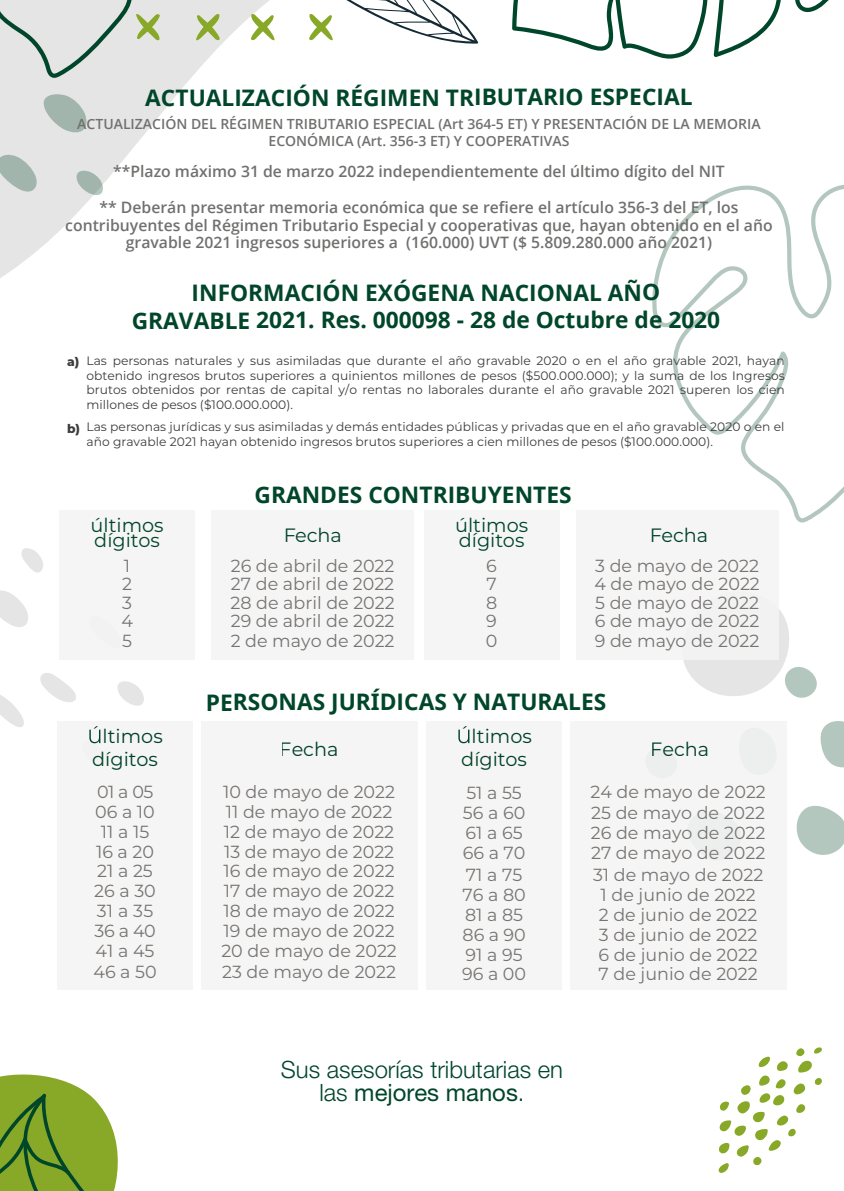
<style>
.page{position:relative;width:844px;height:1191px;background:#fff}
.page>*{position:absolute;margin:0;border:0;box-sizing:border-box;transform-origin:0 0}
.t1{font:300 23.8px/23.1px "Helvetica Neue LT Pro";color:#00462c;text-align:center}
.t2{font:700 22.75px/27.3px "Open Sans";color:#00462b;text-align:center}
.t3{font:19.25px/15.8px "Montserrat";color:#00462b}
.t4{font:17.5px/20.1px "Montserrat";color:#777471}
.t5{font:600 15.75px/17.5px "Open Sans";color:#71706f;text-align:center}
.t6{font:600 14px/17.5px "Open Sans";color:#71706f;text-align:center}
.t7{font:12.25px/14.7px "Montserrat";color:#3c3c3b;text-align:justify}
.t8{font:800 12.25px "Montserrat";color:#3c3c3b}
.s1{font-weight:400}
</style>
<div class="page">
<svg style="left:0;top:0;width:479px;height:278px"></svg>
<svg style="left:251px;top:14px;width:24px;height:26px"></svg>
<svg style="left:512px;top:0;width:317px;height:59px"></svg>
<svg style="left:652px;top:185px;width:191px;height:337px"></svg>
<svg style="left:0;top:0;width:220px;height:78px;background:#d8dbd6"></svg>
<svg style="left:0;top:1074px;width:118px;height:117px;background:#8aa941"></svg>
<svg style="left:43px;top:93px;width:45px;height:40px;background:#bac6c1"></svg>
<svg style="left:0;top:150px;width:38px;height:42px;background:#bdc8c4"></svg>
<svg style="left:76px;top:166px;width:27px;height:34px"></svg>
<svg style="left:287px;top:0;width:191px;height:44px"></svg>
<svg style="left:796px;top:805px;width:47px;height:50px"></svg>
<svg style="left:820px;top:721px;width:23px;height:47px"></svg>
<svg style="left:683px;top:608px;width:134px;height:90px"></svg>
<svg style="left:0;top:590px;width:28px;height:37px"></svg>
<svg style="left:40px;top:673px;width:36px;height:29px"></svg>
<svg style="left:21px;top:548px;width:22px;height:25px"></svg>
<svg style="left:0;top:695px;width:24px;height:32px"></svg>
<svg style="left:117px;top:681px;width:27px;height:25px"></svg>
<svg style="left:718px;top:1047px;width:104px;height:126px"></svg>
<div style="left:60px;top:510px;width:135px;height:150px;background:#f4f4f4"></div>
<div style="left:211px;top:510px;width:203px;height:150px;background:#f4f4f4"></div>
<div style="left:424px;top:510px;width:135px;height:150px;background:#f4f4f4"></div>
<div style="left:575px;top:510px;width:203px;height:150px;background:#f4f4f4"></div>
<div style="left:201px;top:721px;width:216px;height:268px;background:#f4f4f4"></div>
<div style="left:57px;top:721px;width:135px;height:268px;background:#f4f4f4"></div>
<svg style="left:89px;top:726px;width:12px;height:18px"></svg>
<div style="left:569px;top:721px;width:217px;height:268px;background:#f4f4f4"></div>
<div style="left:426px;top:721px;width:135px;height:268px;background:#f4f4f4"></div>
<svg style="left:458px;top:726px;width:11px;height:17px"></svg>
<h2 class="t2" style="left:145px;top:83px;width:548px">ACTUALIZACIÓN RÉGIMEN TRIBUTARIO ESPECIAL</h2>
<p class="t6" style="left:77px;top:115px;width:684px">ACTUALIZACIÓN DEL RÉGIMEN TRIBUTARIO ESPECIAL (Art 364-5 ET) Y PRESENTACIÓN DE LA MEMORIA<br>ECONÓMICA (Art. 356-3 ET) Y COOPERATIVAS</p>
<p class="t5" style="left:113px;top:162px;width:613px">**Plazo máximo 31 de marzo 2022 independientemente del último dígito del NIT</p>
<p class="t5" style="left:65px;top:198px;width:708px">** Deberán presentar memoria económica que se refiere el artículo 356-3 del ET, los contribuyentes del Régimen Tributario Especial y cooperativas que, hayan obtenido en el año gravable 2021 ingresos superiores a (160.000) UVT ($ 5.809.280.000 año 2021)</p>
<h2 class="t2" style="left:132px;top:278px;width:590px">INFORMACIÓN EXÓGENA NACIONAL AÑO<br>GRAVABLE 2021. Res. 000098 - 28 de Octubre de 2020</h2>
<p class="t7" style="left:86px;top:353px;width:699px">Las personas naturales y sus asimiladas que durante el año gravable 2020 o en el año gravable 2021, hayan obtenido ingresos brutos superiores a quinientos millones de pesos ($500.000.000); y la suma de los Ingresos brutos obtenidos por rentas de capital y/o rentas no laborales durante el año gravable 2021 superen los cien millones de pesos ($100.000.000).</p>
<p class="t7" style="left:86px;top:419px;width:699px">Las personas jurídicas y sus asimiladas y demás entidades públicas y privadas que en el año gravable 2020 o en el año gravable 2021 hayan obtenido ingresos brutos superiores a cien millones de pesos ($100.000.000).</p>
<p class="t8" style="left:67px;top:353px;width:14px">a)</p>
<p class="t8" style="left:67px;top:419px;width:15px">b)</p>
<p class="t3" style="left:90px;top:516px;width:75px">últimos dígitos</p>
<p class="t4" style="left:121px;top:556px;width:13px;line-height:18.4px">1<br>2<br>3<br>4</p>
<p class="t4" style="left:122px;top:630px;width:11px">5</p>
<h2 class="t2" style="left:254px;top:481px;width:318px">GRANDES CONTRIBUYENTES</h2>
<p class="t3" style="left:283px;top:527px;width:60px">Fecha</p>
<p class="t4" style="left:230px;top:556px;width:166px;line-height:18.4px;text-align:justify">26 de abril de 2022<br>27 de abril de 2022<br>28 de abril de 2022<br>29 de abril de 2022</p>
<p class="t4" style="left:230px;top:630px;width:165px">2 de mayo de 2022</p>
<p class="t3" style="left:455px;top:516px;width:75px">últimos dígitos</p>
<p class="t4" style="left:486px;top:556px;width:13px;line-height:18.4px;text-align:justify">6<br>7<br>8<br>9</p>
<p class="t4" style="left:485px;top:630px;width:13px">0</p>
<p class="t3" style="left:649px;top:527px;width:60px">Fecha</p>
<p class="t4" style="left:594px;top:556px;width:167px;line-height:18.4px;text-align:justify">3 de mayo de 2022<br>4 de mayo de 2022<br>5 de mayo de 2022<br>6 de mayo de 2022</p>
<p class="t4" style="left:594px;top:630px;width:166px">9 de mayo de 2022</p>
<h2 class="t2" style="left:206px;top:687px;width:402px">PERSONAS JURÍDICAS Y NATURALES</h2>
<p class="t3" style="left:92px;top:724px;width:72px;line-height:23.1px;text-align:center">ltimos dígitos</p>
<p class="t4" style="left:95px;top:781px;width:61px;text-align:center">01 a 05<br>06 a 10<br>11 a 15<br>16 a 20</p>
<p class="t4" style="left:223px;top:781px;width:173px">10 de mayo de 2022<br>11 de mayo de 2022<br>12 de mayo de 2022<br>13 de mayo de 2022</p>
<p class="t3" style="left:461px;top:724px;width:72px;line-height:23.1px;text-align:center">ltimos dígitos</p>
<p class="t3" style="left:280px;top:740px;width:60px">Fecha</p>
<p class="t3" style="left:650px;top:740px;width:60px">Fecha</p>
<p class="t4" style="left:462px;top:781px;width:64px">51 a 55<br>56 a 60<br>61 a 65<br>66 a 70</p>
<p class="t4" style="left:590px;top:781px;width:177px;text-align:justify">24 de mayo de 2022<br>25 de mayo de 2022<br>26 de mayo de 2022<br>27 de mayo de 2022</p>
<p class="t4" style="left:462px;top:863px;width:65px">71 a 75<br>76 a 80<br>81 a 85<br>86 a 90<br>91 a 95</p>
<p class="t4" style="left:593px;top:863px;width:172px;text-align:center">31 de mayo de 2022<br>1 de junio de 2022<br>2 de junio de 2022<br>3 de junio de 2022<br>6 de junio de 2022</p>
<p class="t4" style="left:94px;top:860px;width:63px">21 a 25<br>26 a 30<br>31 a 35<br>36 a 40<br>41 a 45</p>
<p class="t4" style="left:221px;top:860px;width:177px">16 de mayo de 2022<br>17 de mayo de 2022<br>18 de mayo de 2022<br>19 de mayo de 2022<br>20 de mayo de 2022</p>
<p class="t4" style="left:93px;top:961px;width:65px">46 a 50</p>
<p class="t4" style="left:222px;top:961px;width:175px">23 de mayo de 2022</p>
<p class="t4" style="left:462px;top:963px;width:65px">96 a 00</p>
<p class="t4" style="left:598px;top:963px;width:160px">7 de junio de 2022</p>
<h1 class="t1" style="left:281px;top:1057px;width:283px">Sus asesorías tributarias en las <span class="s1">mejores manos</span>.</h1>
</div>
